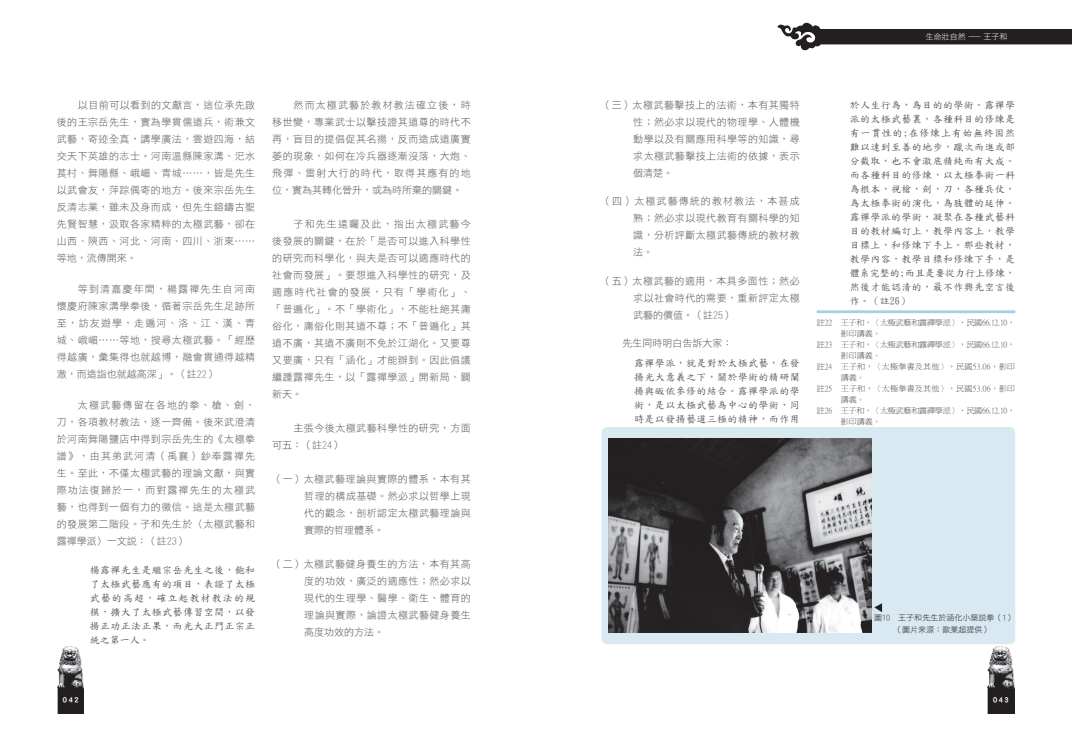
<style>
.page{position:relative;width:1072px;height:729px;background:#fff}
.page>*{position:absolute;margin:0;border:0;box-sizing:border-box;transform-origin:0 0}
.T_表格標題1-壹貳參{font:10px/17px "DF Hei Lt HK BF";letter-spacing:.045em;color:#57585a;text-align:justify}
.T_表格標題1-壹貳參-2{font:10px/14px "DF Kai Shu SB Estd BF";letter-spacing:.035em;color:#57585a}
.T_表格標題1-壹貳參-3{font:10px "DF Hei Lt HK BF";color:#57585a}
.打淡80_的字{font:8px/11px "P Ming Li U";letter-spacing:-.02em;color:#57585a}
.打淡80_的字-2{font:8px/11px "P Ming Li U";letter-spacing:.03em;color:#57585a}
.圖說黑{font:8px/12px "DF Hei Lt HK BF";color:#231f20;text-align:center}
.t1{font:8px "DF Hei Lt HK BF";color:#fff}
.t2{font:8px "DF Hei Bd HKP BF";letter-spacing:.2em;color:#fff}
</style>
<div class="page">
<img style="left:58px;top:646px;width:26px;height:67px">
<svg style="left:777px;top:22px;width:295px;height:29px"></svg>
<img style="left:987px;top:646px;width:27px;height:67px">
<div style="left:601px;top:427px;width:414px;height:217px;background:#d8e9f1;border-radius:6px"></div>
<hr style="left:816px;top:310px;width:199px;height:3px;background:#a7d0e4">
<img style="left:608px;top:438px;width:263px;height:194px">
<svg style="left:874px;top:603px;width:8px;height:9px"></svg>
<p class="T_表格標題1-壹貳參" style="left:57px;top:96px;width:200px;text-indent:21px">以目前可以看到的文獻言，這位承先啟後的王宗岳先生，實為學貫儒道兵，術兼文武藝，寄迹全真，講學廣法，雲遊四海，結交天下英雄的志士。河南溫縣陳家溝、汜水萇村、舞陽縣、峨嵋、青城……，皆是先生以武會友，萍踪偶寄的地方。後來宗岳先生反清志業，雖未及身而成，但先生鎔鑄古聖先賢智慧，汲取各家精粹的太極武藝，卻在山西、陝西、河北、河南、四川、浙東……等地，流傳開來。</p>
<p class="T_表格標題1-壹貳參" style="left:57px;top:280px;width:200px;text-indent:21px">等到清嘉慶年間，楊露禪先生自河南懷慶府陳家溝學拳後，循著宗岳先生足跡所至，訪友遊學，走遍河、洛、江、漢、青城、峨嵋……等地，搜尋太極武藝。「經歷得越廣，彙集得也就越博，融會貫通得越精澈，而造詣也就越高深」。（註22）</p>
<p class="T_表格標題1-壹貳參" style="left:57px;top:397px;width:200px;text-indent:21px">太極武藝傳留在各地的拳、槍、劍、刀，各項教材教法，逐一齊備。後來武澄清於河南舞陽鹽店中得到宗岳先生的《太極拳譜》，由其弟武河清（禹襄）鈔奉露禪先生。至此，不僅太極武藝的理論文獻，與實際功法復歸於一，而對露禪先生的太極武藝，也得到一個有力的徵信。這是太極武藝的發展第二階段。子和先生於〈太極武藝和露禪學派〉一文說：（註23）</p>
<p class="T_表格標題1-壹貳參-2" style="left:90px;top:562px;width:172px">楊露禪先生是繼宗岳先生之後，飽和了太極武藝應有的項目，表證了太極武藝的高超，確立起教材教法的規模，擴大了太極武藝傳習空間，以發揚正功正法正果，而光大正門正宗正統之第一人。</p>
<p class="T_表格標題1-壹貳參" style="left:272px;top:96px;width:200px;text-indent:21px">然而太極武藝於教材教法確立後，時移世變，專業武士以擊技證其道尊的時代不再，盲目的提倡促其名揚，反而造成道廣實萎的現象，如何在冷兵器逐漸沒落，大炮、飛彈、雷射大行的時代，取得其應有的地位，實為其轉化晉升，或為時所棄的關鍵。</p>
<p class="T_表格標題1-壹貳參" style="left:272px;top:215px;width:200px;text-indent:21px">子和先生遠矚及此，指出太極武藝今後發展的關鍵，在於「是否可以進入科學性的研究而科學化，與夫是否可以適應時代的社會而發展」。要想進入科學性的研究，及適應時代社會的發展，只有「學術化」、「普遍化」。不「學術化」，不能杜絕其庸俗化，庸俗化則其道不尊；不「普遍化」其道不廣，其道不廣則不免於江湖化。又要尊又要廣，只有「涵化」才能辦到。因此倡議繼踵露禪先生，以「露禪學派」開新局、闢新天。</p>
<p class="T_表格標題1-壹貳參" style="left:272px;top:419px;width:200px;text-indent:21px">主張今後太極武藝科學性的研究，方面可五：（註24）</p>
<p class="T_表格標題1-壹貳參" style="left:304px;top:470px;width:168px;text-indent:-32px">（一）太極武藝理論與實際的體系，本有其哲理的構成基礎。然必求以哲學上現代的觀念，剖析認定太極武藝理論與實際的哲理體系。</p>
<p class="T_表格標題1-壹貳參" style="left:304px;top:555px;width:168px;text-indent:-32px">（二）太極武藝健身養生的方法，本有其高度的功效，廣泛的適應性；然必求以現代的生理學、醫學、衛生、體育的理論與實際，論證太極武藝健身養生高度功效的方法。</p>
<p class="t1" style="left:926px;top:33px;width:83px">生命壯自然－王子和</p>
<p class="T_表格標題1-壹貳參" style="left:633px;top:96px;width:168px;text-indent:-32px">（三）太極武藝擊技上的法術，本有其獨特性；然必求以現代的物理學、人體機動學以及有關應用科學等的知識，尋求太極武藝擊技上法術的依據，表示個清楚。</p>
<p class="T_表格標題1-壹貳參" style="left:633px;top:193px;width:168px;text-indent:-32px">（四）太極武藝傳統的教材教法，本甚成熟；然必求以現代教育有關科學的知識，分析評斷太極武藝傳統的教材教法。</p>
<p class="T_表格標題1-壹貳參" style="left:633px;top:272px;width:168px;text-indent:-32px">（五）太極武藝的適用，本具多面性；然必求以社會時代的需要，重新評定太極武藝的價值。（註25）</p>
<p class="T_表格標題1-壹貳參-3" style="left:622px;top:338px;width:111px">先生同時明白告訴大家：</p>
<p class="T_表格標題1-壹貳參-2" style="left:634px;top:355px;width:172px">露禪學派，就是對於太極武藝，在發揚光大意義之下，關於學術的精研闡揚與皈依參修的結合。露禪學派的學術，是以太極武藝為中心的學術，同時是以發揚藝道三極的精神，而作用</p>
<p class="T_表格標題1-壹貳參-2" style="left:849px;top:98px;width:167px;text-align:justify">於人生行為，為目的的學術。露禪學派的太極武藝裏，各種科目的修煉是有一貫性的;在修煉上有始無終固然難以達到至善的地步，躐次而進或部分截取，也不會澈底精純而有大成。而各種科目的修煉，以太極拳術一科為根本，視槍，劍，刀，各種兵仗，為太極拳術的演化，為肢體的延伸。露禪學派的學術，凝聚在各種武藝科目的教材編訂上，教學內容上，教學目標上，和修煉下手上。那些教材，教學內容，教學目標和修煉下手，是體系完整的;而且是要從力行上修煉，然後才能認清的，最不作興先空言後作。（註26）</p>
<p class="打淡80_的字" style="left:840px;top:317px;width:176px;text-indent:-24px">註22 王子和，〈太極武藝和露禪學派〉，民國66.12.10，影印講義。</p>
<p class="打淡80_的字" style="left:840px;top:339px;width:176px;text-indent:-24px">註23 王子和，〈太極武藝和露禪學派〉，民國66.12.10，影印講義。</p>
<p class="打淡80_的字-2" style="left:840px;top:361px;width:176px;text-indent:-24px">註24 王子和，〈太極拳書及其他〉，民國53.06，影印講義。</p>
<p class="打淡80_的字-2" style="left:840px;top:383px;width:176px;text-indent:-24px">註25 王子和，〈太極拳書及其他〉，民國53.06，影印講義。</p>
<p class="打淡80_的字" style="left:840px;top:405px;width:176px;text-indent:-24px">註26 王子和，〈太極武藝和露禪學派〉，民國66.12.10，影印講義。</p>
<p class="圖說黑" style="left:874px;top:611px;width:141px">圖10　王子和先生於涵化小築說拳（1）（圖片來源：歐業超提供）</p>
<p class="t2" style="left:63px;top:695px;width:17px">042</p>
<p class="t2" style="left:993px;top:695px;width:17px">043</p>
</div>
